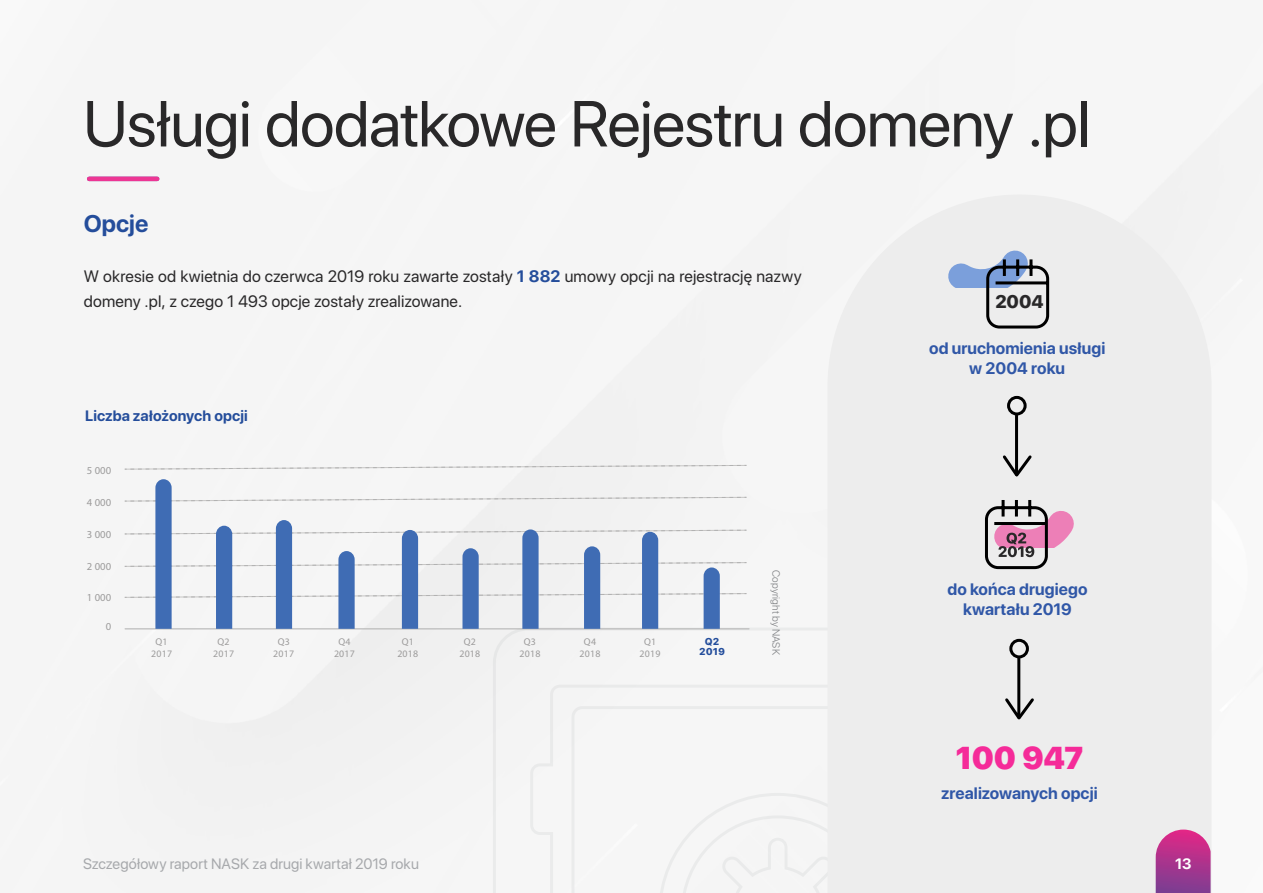
<style>
.page{position:relative;width:1263px;height:893px;background:#fff}
.page>*{position:absolute;margin:0;border:0;box-sizing:border-box;transform-origin:0 0}
.t1{font:64.5px "SF Pro Display";letter-spacing:-.01em;color:#292829}
.t2{font:900 31.5px "SF Pro Display";letter-spacing:-.01em;color:#f52b99}
.t3{font:700 24px "SF Pro Display";color:#244d9b}
.t4{font:800 18.15px "SF Pro Display";color:#292829}
.t5{font:16.5px/25.5px "SF Pro Display";letter-spacing:.01em;color:#292829}
.t6{font:700 16.5px/19.5px "SF Pro Display";letter-spacing:.005em;color:#3057a7;text-align:center}
.t7{font:15px "SF Pro Display";letter-spacing:.005em;color:#a7a9ac}
.t8{font:700 15px "SF Pro Display";letter-spacing:.005em;color:#244d9b}
.t9{font:700 15px "SF Pro Display";color:#fff}
.t10{font:10.65px "SF Compact Display";color:#9c9b9b}
.t11{font:300 10.5px "SF Pro Display";letter-spacing:.015em;color:#808285}
.t12{font:9.9px/11.9px "SF Compact Display";letter-spacing:.02em;color:#9c9b9b;text-align:center}
.t13{font:800 9.9px/10.1px "SF Pro Text";color:#244e9c;text-align:center}
.s1{font-weight:700;color:#244d9b}
</style>
<div class="page">
<div style="left:81px;top:46px;width:1182px;height:847px;background:#f5f5f5"></div>
<div style="left:493px;top:627px;width:334px;height:266px;background:#f6f6f6"></div>
<div style="left:827px;top:195px;width:384px;height:698px;background:#ededed"></div>
<svg style="left:1156px;top:829px;width:54px;height:64px;background:#b04595"></svg>
<hr style="left:89px;top:177px;width:68px;height:4px;background:#ed3694">
<svg style="left:125px;top:465px;width:621px;height:5px"></svg>
<hr style="left:125px;top:629px;width:624px;height:1px;background:#b2b2b2">
<svg style="left:125px;top:479px;width:621px;height:150px"></svg>
<div style="left:1009px;top:639px;width:20px;height:19px;border:3px solid #000;border-radius:50%"></div>
<svg style="left:1002px;top:655px;width:34px;height:73px;background:#ccc"></svg>
<div style="left:1007px;top:396px;width:19px;height:19px;border:3px solid #000;border-radius:50%"></div>
<svg style="left:1000px;top:412px;width:34px;height:73px;background:#ccc"></svg>
<svg style="left:935px;top:240px;width:116px;height:90px;background:#c7cdd6"></svg>
<svg style="left:981px;top:497px;width:106px;height:74px;background:#c8b2bd"></svg>
<h1 class="t1" style="left:83px;top:77px;width:1009px">Usługi dodatkowe Rejestru domeny .pl</h1>
<h3 class="t3" style="left:84px;top:207px;width:66px">Opcje</h3>
<p class="t5" style="left:84px;top:262px;width:719px">W okresie od kwietnia do czerwca 2019 roku zawarte zostały <span class="s1">1 882</span> umowy opcji na rejestrację nazwy domeny .pl, z czego 1 493 opcje zostały zrealizowane.</p>
<p class="t8" style="left:85px;top:405px;width:164px">Liczba założonych opcji</p>
<p class="t10" style="left:87px;top:464px;width:26px">5 000</p>
<p class="t10" style="left:87px;top:495px;width:26px">4 000</p>
<p class="t10" style="left:87px;top:528px;width:26px">3 000</p>
<p class="t10" style="left:87px;top:560px;width:26px">2 000</p>
<p class="t10" style="left:87px;top:591px;width:26px">1 000</p>
<p class="t10" style="left:106px;top:620px;width:7px">0</p>
<p class="t12" style="left:151px;top:635px;width:22px">Q1<br>2017</p>
<p class="t12" style="left:213px;top:635px;width:22px">Q2<br>2017</p>
<p class="t12" style="left:273px;top:635px;width:22px">Q3<br>2017</p>
<p class="t12" style="left:334px;top:635px;width:22px">Q4<br>2017</p>
<p class="t12" style="left:397px;top:635px;width:22px">Q1<br>2018</p>
<p class="t12" style="left:459px;top:635px;width:22px">Q2<br>2018</p>
<p class="t12" style="left:519px;top:635px;width:22px">Q3<br>2018</p>
<p class="t12" style="left:580px;top:635px;width:22px">Q4<br>2018</p>
<p class="t12" style="left:640px;top:635px;width:22px">Q1<br>2019</p>
<p class="t13" style="left:699px;top:636px;width:27px">Q2<br>2019</p>
<p class="t11" style="left:784px;top:570px;width:86px;rotate:90deg">Copyright by NASK</p>
<p class="t7" style="left:83px;top:853px;width:337px">Szczegółowy raport NASK za drugi kwartał 2019 roku</p>
<p class="t4" style="left:995px;top:288px;width:50px">2004</p>
<p class="t6" style="left:929px;top:338px;width:178px">od uruchomienia usługi w 2004 roku</p>
<p class="t6" style="left:947px;top:579px;width:141px">do końca drugiego kwartału 2019</p>
<h2 class="t2" style="left:956px;top:734px;width:129px">100 947</h2>
<p class="t6" style="left:941px;top:783px;width:158px">zrealizowanych opcji</p>
<p class="t9" style="left:1175px;top:853px;width:18px">13</p>
</div>
